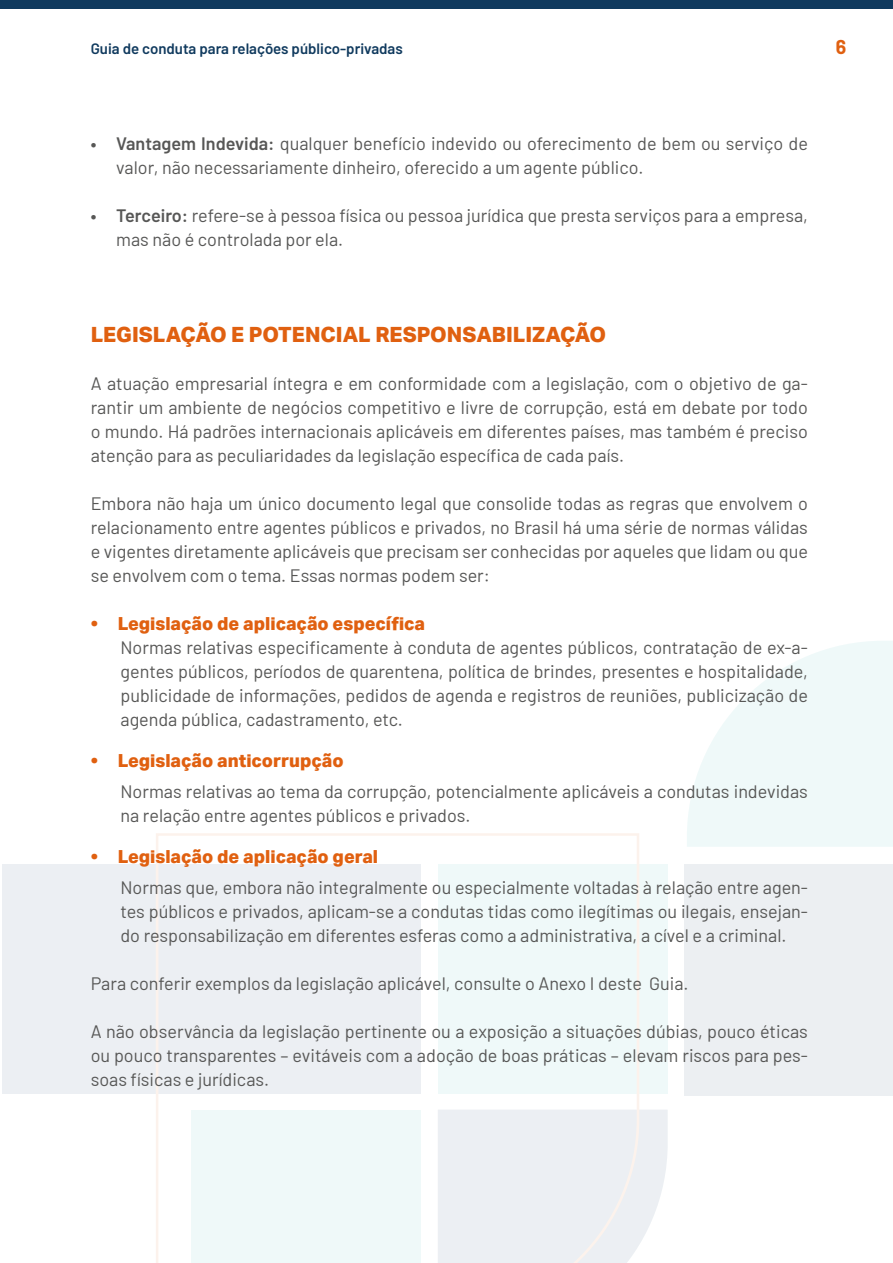
<style>
.page{position:relative;width:893px;height:1263px;background:#fff}
.page>*{position:absolute;margin:0;border:0;box-sizing:border-box;transform-origin:0 0}
.titulo_1{font:800 21px "Aktiv Grotesk";color:#e06010}
.t1{font:700 19.5px "Barlow";color:#e06010}
.texto_geral{font:18px/24px "Barlow";color:#575756;text-align:justify}
.t2{font:800 18px "Aktiv Grotesk";color:#e06010}
.t3{font:600 15px "Barlow";color:#103a5e}
.s1{font-weight:600}
</style>
<div class="page">
<div style="left:0;top:0;width:893px;height:9px;background:#103a5e"></div>
<div style="left:685px;top:864px;width:208px;height:231px;background:#eceff2"></div>
<svg style="left:687px;top:641px;width:206px;height:206px"></svg>
<div style="left:2px;top:864px;width:418px;height:230px;background:#eceff3"></div>
<div style="left:438px;top:864px;width:230px;height:230px;background:#eff9f9"></div>
<svg style="left:639px;top:1110px;width:29px;height:134px"></svg>
<svg style="left:156px;top:833px;width:483px;height:430px"></svg>
<p class="t3" style="left:91px;top:38px;width:314px">Guia de conduta para relações público-privadas</p>
<p class="t1" style="left:836px;top:33px;width:12px">6</p>
<p class="texto_geral" style="left:116px;top:130px;width:693px;text-indent:-26px"><span class="s1">• Vantagem Indevida:</span> qualquer benefício indevido ou oferecimento de bem ou serviço de valor, não necessariamente dinheiro, oferecido a um agente público.</p>
<p class="texto_geral" style="left:116px;top:202px;width:693px;text-indent:-26px"><span class="s1">• Terceiro:</span> refere-se à pessoa física ou pessoa jurídica que presta serviços para a empresa, mas não é controlada por ela.</p>
<p class="titulo_1" style="left:91px;top:322px;width:517px">LEGISLAÇÃO E POTENCIAL RESPONSABILIZAÇÃO</p>
<p class="texto_geral" style="left:91px;top:370px;width:719px">A atuação empresarial íntegra e em conformidade com a legislação, com o objetivo de ga&shy;rantir um ambiente de negócios competitivo e livre de corrupção, está em debate por todo o mundo. Há padrões internacionais aplicáveis em diferentes países, mas também é preciso atenção para as peculiaridades da legislação específica de cada país.</p>
<p class="texto_geral" style="left:91px;top:490px;width:719px">Embora não haja um único documento legal que consolide todas as regras que envolvem o relacionamento entre agentes públicos e privados, no Brasil há uma série de normas válidas e vigentes diretamente aplicáveis que precisam ser conhecidas por aqueles que lidam ou que se envolvem com o tema. Essas normas podem ser:</p>
<p class="t2" style="left:91px;top:613px;width:336px">• Legislação de aplicação específica</p>
<p class="texto_geral" style="left:120px;top:634px;width:689px">Normas relativas especificamente à conduta de agentes públicos, contratação de ex-a&shy;gentes públicos, períodos de quarentena, política de brindes, presentes e hospitalidade, publicidade de informações, pedidos de agenda e registros de reuniões, publicização de agenda pública, cadastramento, etc.</p>
<p class="t2" style="left:91px;top:750px;width:254px">• Legislação anticorrupção</p>
<p class="texto_geral" style="left:120px;top:778px;width:689px">Normas relativas ao tema da corrupção, potencialmente aplicáveis a condutas indevidas na relação entre agentes públicos e privados.</p>
<p class="t2" style="left:91px;top:846px;width:289px">• Legislação de aplicação geral</p>
<p class="texto_geral" style="left:120px;top:874px;width:689px">Normas que, embora não integralmente ou especialmente voltadas à relação entre agen&shy;tes públicos e privados, aplicam-se a condutas tidas como ilegítimas ou ilegais, ensejan&shy;do responsabilização em diferentes esferas como a administrativa, a cível e a criminal.</p>
<p class="texto_geral" style="left:91px;top:970px;width:599px">Para conferir exemplos da legislação aplicável, consulte o Anexo I deste Guia.</p>
<p class="texto_geral" style="left:91px;top:1018px;width:719px">A não observância da legislação pertinente ou a exposição a situações dúbias, pouco éticas ou pouco transparentes – evitáveis com a adoção de boas práticas – elevam riscos para pes&shy;soas físicas e jurídicas.</p>
</div>
